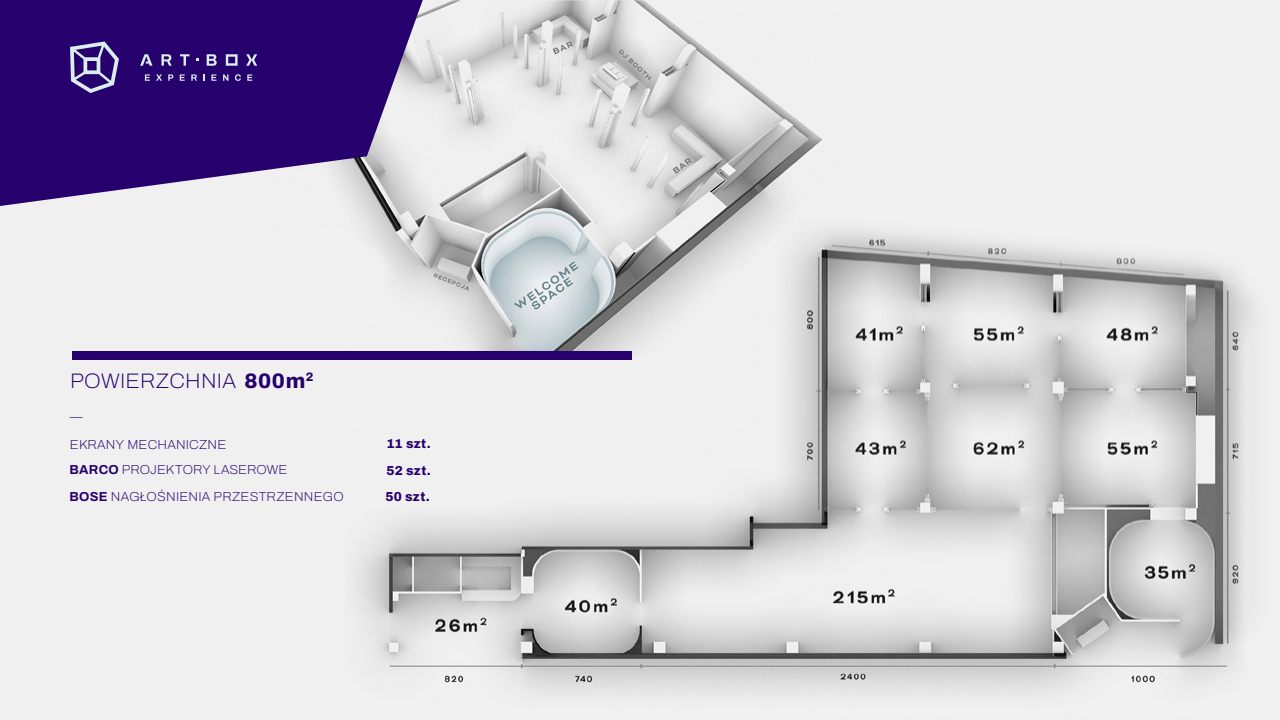
<style>
.page{position:relative;width:1280px;height:720px;background:#f0f0f0}
.page>*{position:absolute;margin:0;border:0;box-sizing:border-box;transform-origin:0 0}
.t1{font:100 21px "Archivo";letter-spacing:.015em;color:#26006d}
.t2{font:100 13px/27px "Archivo";letter-spacing:.015em;color:#26006d}
.t3{font:800 13px/27px "Archivo";letter-spacing:.02em;color:#26006d}
.s1{font-weight:800}
.s2{font-weight:700}
</style>
<div class="page">
<img style="left:358px;top:230px;width:895px;height:461px">
<img style="left:355px;top:0;width:487px;height:355px">
<svg style="left:0;top:0;width:423px;height:206px;fill:#26006d"></svg>
<svg style="left:70px;top:42px;width:49px;height:51px;background:#65549a"></svg>
<svg style="left:145px;top:74px;width:5px;height:7px"></svg>
<svg style="left:156px;top:74px;width:6px;height:7px"></svg>
<svg style="left:168px;top:74px;width:6px;height:7px"></svg>
<svg style="left:180px;top:74px;width:5px;height:7px"></svg>
<svg style="left:191px;top:74px;width:6px;height:7px"></svg>
<svg style="left:203px;top:74px;width:2px;height:7px"></svg>
<svg style="left:211px;top:74px;width:5px;height:7px"></svg>
<svg style="left:223px;top:74px;width:5px;height:7px"></svg>
<svg style="left:235px;top:74px;width:6px;height:7px"></svg>
<svg style="left:247px;top:74px;width:5px;height:7px"></svg>
<svg style="left:161px;top:54px;width:11px;height:12px"></svg>
<svg style="left:180px;top:54px;width:9px;height:12px"></svg>
<svg style="left:207px;top:54px;width:10px;height:12px"></svg>
<svg style="left:246px;top:54px;width:11px;height:12px"></svg>
<svg style="left:226px;top:54px;width:12px;height:12px"></svg>
<svg style="left:140px;top:54px;width:12px;height:12px"></svg>
<div style="left:72px;top:351px;width:560px;height:9px;background:#26006d"></div>
<h1 class="t1" style="left:70px;top:365px;width:245px">POWIERZCHNIA <span class="s1">800m</span><sup>2</sup></h1>
<p class="t2" style="left:70px;top:404px;width:158px">—<br>EKRANY MECHANICZNE</p>
<p class="t2" style="left:70px;top:455px;width:276px;line-height:27.8px"><span class="s2">BARCO</span> PROJEKTORY LASEROWE<br><span class="s2">BOSE</span> NAGŁOŚNIENIA PRZESTRZENNEGO</p>
<p class="t3" style="left:386px;top:430px;width:46px">11 szt.<br>52 szt.</p>
<p class="t3" style="left:385px;top:483px;width:46px">50 szt.</p>
</div>
